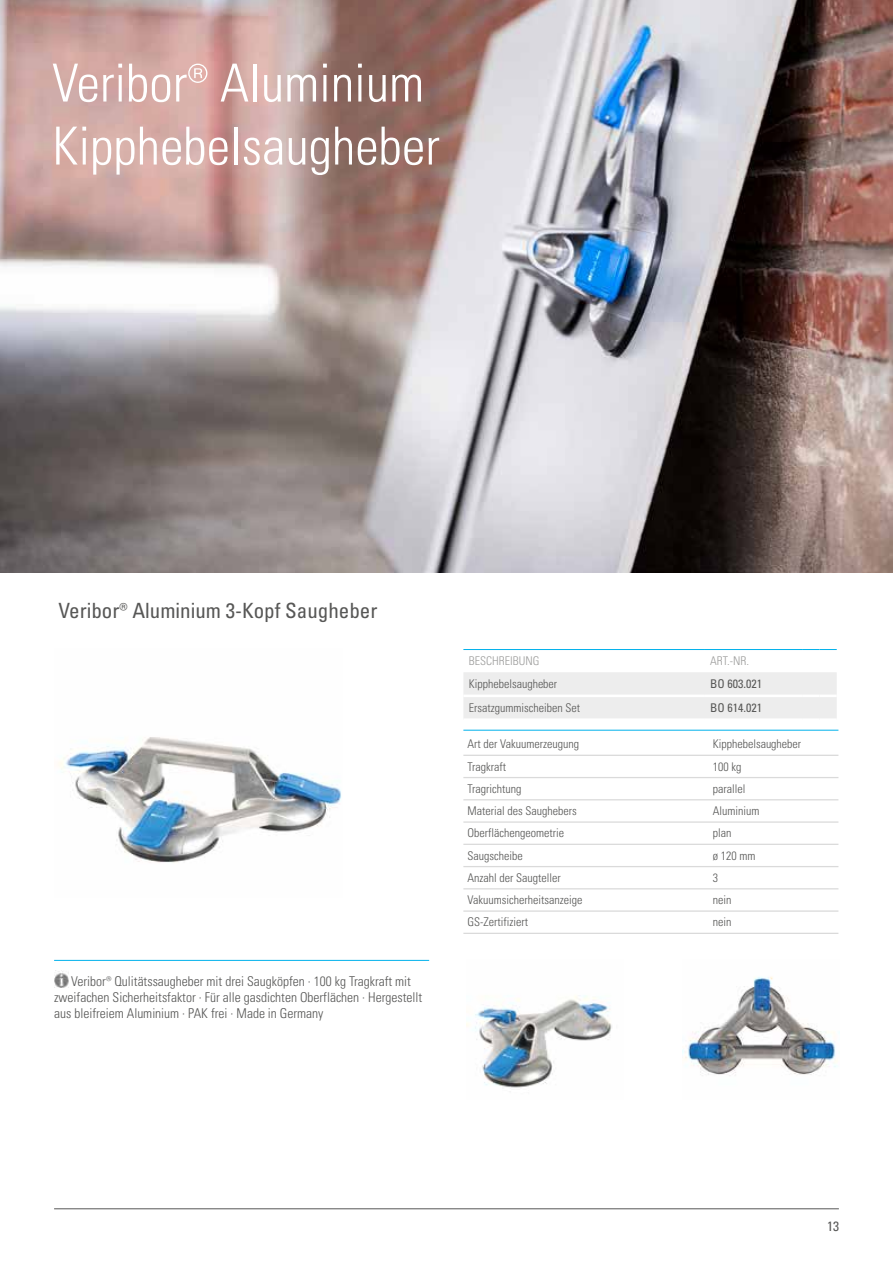
<style>
.page{position:relative;width:893px;height:1263px;background:#fff}
.page>*{position:absolute;margin:0;border:0;box-sizing:border-box;transform-origin:0 0}
.t1{font:52.5px/63px "Univers LTCYR 47 Light Cond";color:#fff}
.t2{font:condensed 21px "Univers LTCYR 57";color:#575756}
.t3{font:13.5px/16.2px "Univers LTCYR 47 Light Cond";color:#575756}
.t4{font:condensed 13.5px "Univers LTCYR 57";color:#575756}
.t5{font:12px "Univers LTCYR 47 Light Cond";color:#575756}
.t6{font:12px "Univers LTCYR 47 Light Cond";color:#9d9d9c}
.t7{font:condensed 12px "Univers LTCYR 57";color:#575756}
</style>
<div class="page">
<hr style="left:54px;top:1208px;width:785px;height:1px;background:#575756">
<img style="left:0;top:0;width:893px;height:572px">
<hr style="left:463px;top:730px;width:375px;height:1px;background:#00b1eb">
<img style="left:58px;top:737px;width:283px;height:126px">
<img style="left:467px;top:995px;width:145px;height:93px">
<img style="left:683px;top:976px;width:157px;height:100px">
<img style="left:54px;top:970px;width:14px;height:17px">
<hr style="left:54px;top:960px;width:375px;height:1px;background:#00b1eb">
<hr style="left:463px;top:755px;width:375px;height:1px;background:#dadada">
<hr style="left:463px;top:777px;width:375px;height:1px;background:#dadada">
<hr style="left:463px;top:799px;width:375px;height:1px;background:#dadada">
<hr style="left:463px;top:821px;width:375px;height:2px;background:#dadada">
<hr style="left:463px;top:844px;width:375px;height:1px;background:#dadada">
<hr style="left:463px;top:866px;width:375px;height:1px;background:#dadada">
<hr style="left:463px;top:888px;width:375px;height:1px;background:#dadada">
<hr style="left:463px;top:910px;width:375px;height:2px;background:#dadada">
<hr style="left:463px;top:933px;width:375px;height:1px;background:#dadada">
<hr style="left:463px;top:649px;width:242px;height:1px;background:#00b1eb">
<hr style="left:705px;top:649px;width:97px;height:1px;background:#00b1eb">
<svg style="left:802px;top:649px;width:35px;height:1px"></svg>
<div style="left:463px;top:672px;width:374px;height:46px;background:#ededed"></div>
<h1 class="t1" style="left:52px;top:49px;width:389px">Veribor® Aluminium<br>Kipphebelsaugheber</h1>
<h2 class="t2" style="left:58px;top:597px;width:321px">Veribor® Aluminium 3-Kopf Saugheber</h2>
<p class="t3" style="left:54px;top:972px;width:370px;text-indent:17px">Veribor® Qulitätssaugheber mit drei Saugköpfen · 100 kg Tragkraft mit zweifachen Sicherheitsfaktor · Für alle gasdichten Oberflächen · Hergestellt aus bleifreiem Aluminium · PAK frei · Made in Germany</p>
<p class="t6" style="left:469px;top:652px;width:72px">BESCHREIBUNG</p>
<p class="t6" style="left:710px;top:652px;width:40px">ART.-NR.</p>
<p class="t5" style="left:469px;top:676px;width:90px">Kipphebelsaugheber</p>
<p class="t7" style="left:710px;top:676px;width:53px">BO 603.021</p>
<p class="t5" style="left:469px;top:700px;width:113px">Ersatzgummischeiben Set</p>
<p class="t7" style="left:710px;top:700px;width:53px">BO 614.021</p>
<p class="t5" style="left:468px;top:736px;width:113px">Art der Vakuumerzeugung</p>
<p class="t5" style="left:713px;top:736px;width:90px">Kipphebelsaugheber</p>
<p class="t5" style="left:468px;top:758px;width:40px">Tragkraft</p>
<p class="t5" style="left:713px;top:758px;width:30px">100 kg</p>
<p class="t5" style="left:468px;top:780px;width:55px">Tragrichtung</p>
<p class="t5" style="left:713px;top:780px;width:34px">parallel</p>
<p class="t5" style="left:468px;top:803px;width:111px">Material des Saughebers</p>
<p class="t5" style="left:713px;top:803px;width:48px">Aluminium</p>
<p class="t5" style="left:468px;top:825px;width:98px">Oberflächengeometrie</p>
<p class="t5" style="left:713px;top:825px;width:20px">plan</p>
<p class="t5" style="left:468px;top:847px;width:57px">Saugscheibe</p>
<p class="t5" style="left:713px;top:847px;width:44px">ø 120 mm</p>
<p class="t5" style="left:468px;top:869px;width:95px">Anzahl der Saugteller</p>
<p class="t5" style="left:713px;top:869px;width:7px">3</p>
<p class="t5" style="left:468px;top:892px;width:116px">Vakuumsicherheitsanzeige</p>
<p class="t5" style="left:713px;top:892px;width:20px">nein</p>
<p class="t5" style="left:468px;top:914px;width:62px">GS-Zertifiziert</p>
<p class="t5" style="left:713px;top:914px;width:20px">nein</p>
<p class="t4" style="left:827px;top:1218px;width:13px">13</p>
</div>
